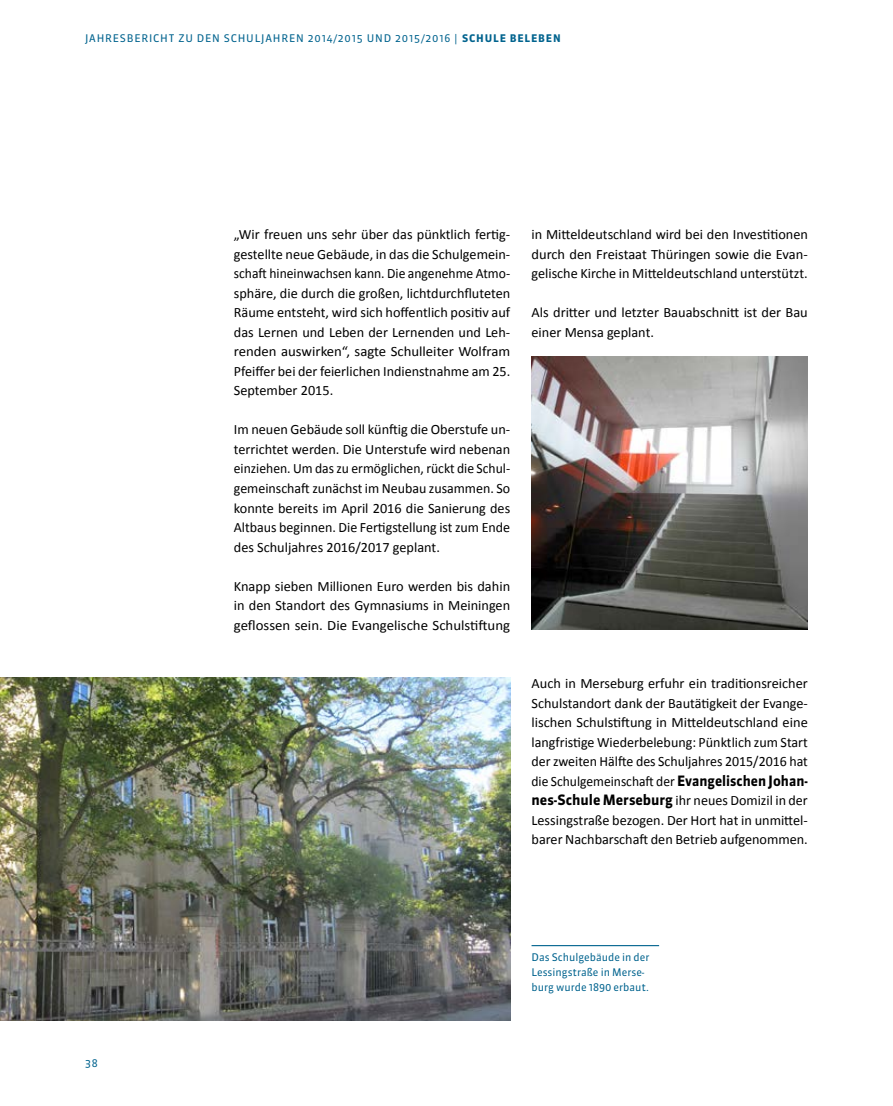
<style>
.page{position:relative;width:893px;height:1106px;background:#fff}
.page>*{position:absolute;margin:0;border:0;box-sizing:border-box;transform-origin:0 0}
.t1{font:14.25px/19.5px "Calibri";color:#000;text-align:justify}
.t2{font:10.5px/15px "Sanuk";color:#00638e}
.t3{font:10.5px "Sanuk";letter-spacing:.08em;color:#00638e}
.t4{font:700 10.5px "Sanuk";letter-spacing:.08em;color:#00638e}
.s1{font-family:"Sanuk";font-weight:700}
</style>
<div class="page">
<img style="left:0;top:677px;width:510px;height:343px">
<img style="left:531px;top:356px;width:277px;height:273px">
<hr style="left:531px;top:945px;width:128px;height:1px;background:#00638e">
<p class="t3" style="left:85px;top:32px;width:374px">JAHRESBERICHT ZU DEN SCHULJAHREN 2014/2015 UND 2015/2016 |</p>
<p class="t4" style="left:462px;top:32px;width:100px">SCHULE BELEBEN</p>
<p class="t2" style="left:85px;top:1055px;width:14px">38</p>
<p class="t1" style="left:234px;top:224px;width:278px">„Wir freuen uns sehr über das pünktlich fertig&shy;gestellte neue Gebäude, in das die Schulgemein&shy;schaft hineinwachsen kann. Die angenehme Atmo&shy;sphäre, die durch die großen, lichtdurchfluteten Räume entsteht, wird sich hoffentlich positiv auf das Lernen und Leben der Lernenden und Leh&shy;renden auswirken“, sagte Schulleiter Wolfram Pfeiffer bei der feierlichen Indienstnahme am 25.<br>September 2015.</p>
<p class="t1" style="left:234px;top:419px;width:278px">Im neuen Gebäude soll künftig die Oberstufe un&shy;terrichtet werden. Die Unterstufe wird nebenan einziehen. Um das zu ermöglichen, rückt die Schul&shy;gemeinschaft zunächst im Neubau zusammen. So konnte bereits im April 2016 die Sanierung des Altbaus beginnen. Die Fertigstellung ist zum Ende des Schuljahres 2016/2017 geplant.</p>
<p class="t1" style="left:234px;top:575px;width:278px">Knapp sieben Millionen Euro werden bis dahin in den Standort des Gymnasiums in Meiningen geflossen sein. Die Evangelische Schulstiftung</p>
<p class="t1" style="left:531px;top:224px;width:278px">in Mitteldeutschland wird bei den Investitionen durch den Freistaat Thüringen sowie die Evan&shy;gelische Kirche in Mitteldeutschland unterstützt.</p>
<p class="t1" style="left:531px;top:302px;width:278px">Als dritter und letzter Bauabschnitt ist der Bau einer Mensa geplant.</p>
<p class="t1" style="left:531px;top:673px;width:278px">Auch in Merseburg erfuhr ein traditionsreicher Schulstandort dank der Bautätigkeit der Evange&shy;lischen Schulstiftung in Mitteldeutschland eine langfristige Wiederbelebung: Pünktlich zum Start der zweiten Hälfte des Schuljahres 2015/2016 hat die Schulgemeinschaft der <span class="s1">Evangelischen Johan&shy;nes-Schule Merseburg</span> ihr neues Domizil in der Lessingstraße bezogen. Der Hort hat in unmittel&shy;barer Nachbarschaft den Betrieb aufgenommen.</p>
<p class="t2" style="left:531px;top:949px;width:119px">Das Schulgebäude in der<br>Lessingstraße in Merse&shy;burg wurde 1890 erbaut.</p>
</div>
